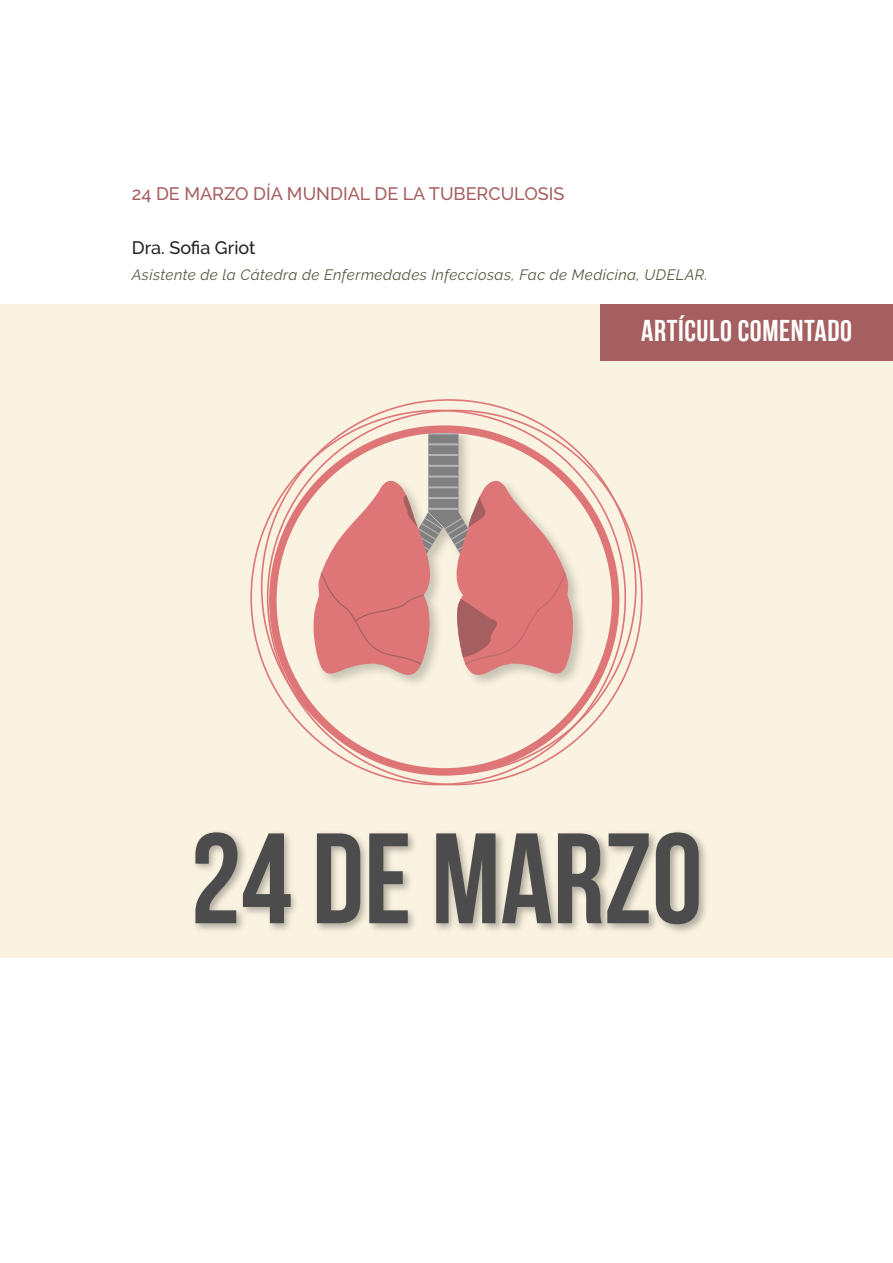
<style>
.page{position:relative;width:893px;height:1263px;background:#fff}
.page>*{position:absolute;margin:0;border:0;box-sizing:border-box;transform-origin:0 0}
.t1{font:128.25px "Bebas Neue";color:#4c4c4c}
.t2{font:30px "Bebas Neue";letter-spacing:.02em;color:#fff}
.copy{font:500 18px "Raleway";color:#a65e61}
.copy-2{font:500 18px "Raleway";color:#231f20}
.copy-3{font:italic 15px "Raleway";letter-spacing:.03em;color:#585641}
</style>
<div class="page">
<div style="left:0;top:305px;width:893px;height:653px;background:#faf3e1"></div>
<div style="left:601px;top:305px;width:292px;height:56px;background:#a55f60"></div>
<img style="left:195px;top:831px;width:511px;height:101px">
<img style="left:307px;top:429px;width:283px;height:263px">
<svg style="left:313px;top:430px;width:260px;height:257px"></svg>
<div style="left:269px;top:425px;width:350px;height:351px;border:8px solid #de7677;border-radius:50%"></div>
<p class="copy" style="left:132px;top:183px;width:434px">24 DE MARZO DÍA MUNDIAL DE LA TUBERCULOSIS</p>
<p class="copy-2" style="left:132px;top:237px;width:125px">Dra. Sofia Griot</p>
<p class="copy-3" style="left:132px;top:266px;width:577px">Asistente de la Cátedra de Enfermedades Infecciosas, Fac de Medicina, UDELAR.</p>
<p class="t2" style="left:641px;top:314px;width:212px">ARTÍCULO COMENTADO</p>
<p class="t1" style="left:190px;top:808px;width:514px">24 DE MARZO</p>
</div>
